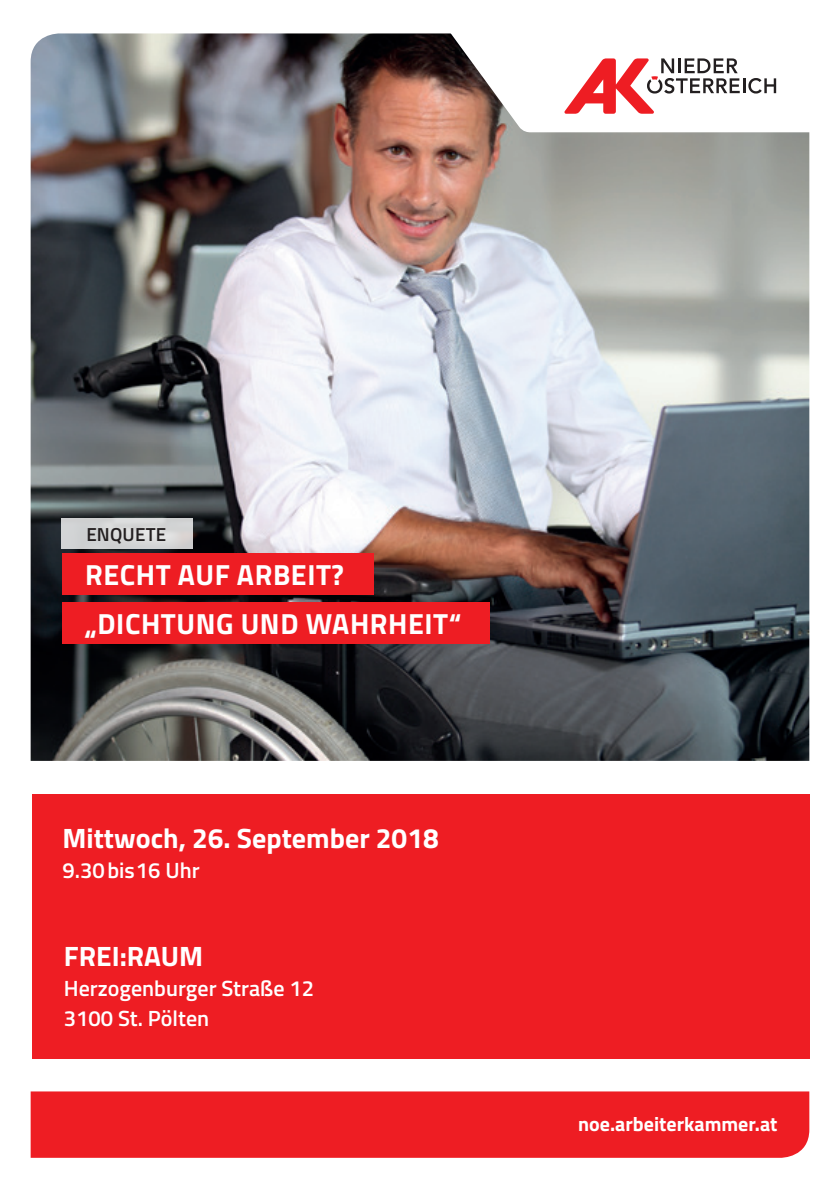
<style>
.page{position:relative;width:840px;height:1191px;background:#fff}
.page>*{position:absolute;margin:0;border:0;box-sizing:border-box;transform-origin:0 0}
.t1{font:700 29.2px/49px "Titillium";letter-spacing:.02em;color:#fff}
.t2{font:700 28px "Titillium";color:#fff}
.t3{font:600 22px/30px "Titillium";color:#fff}
.t4{font:700 20px "Titillium";color:#fff}
.t5{font:600 18.8px "Titillium";letter-spacing:.01em;color:#231f20}
</style>
<div class="page">
<div style="left:31px;top:1091px;width:777px;height:66px;background:#ee1d23"></div>
<div style="left:32px;top:794px;width:776px;height:264px;background:#ee1d23"></div>
<img style="left:31px;top:33px;width:777px;height:728px">
<div style="left:62px;top:554px;width:311px;height:41px;background:#ee1d23"></div>
<div style="left:62px;top:602px;width:427px;height:42px;background:#ee1d23"></div>
<div style="left:62px;top:518px;width:131px;height:31px;background:linear-gradient(to right,#d1d3d4,#dadad9)"></div>
<svg style="left:439px;top:33px;width:369px;height:99px"></svg>
<svg style="left:563px;top:58px;width:212px;height:56px"></svg>
<p class="t5" style="left:86px;top:520px;width:81px">ENQUETE</p>
<h1 class="t1" style="left:85px;top:549px;width:377px">RECHT AUF ARBEIT? „DICHTUNG UND WAHRHEIT“</h1>
<p class="t2" style="left:62px;top:817px;width:377px">Mittwoch, 26. September 2018</p>
<p class="t3" style="left:62px;top:854px;width:139px">9.30bis16 Uhr</p>
<p class="t2" style="left:64px;top:934px;width:141px">FREI:RAUM</p>
<p class="t3" style="left:64px;top:972px;width:251px">Herzogenburger Straße 12<br>3100 St. Pölten</p>
<p class="t4" style="left:578px;top:1109px;width:201px">noe.arbeiterkammer.at</p>
</div>
